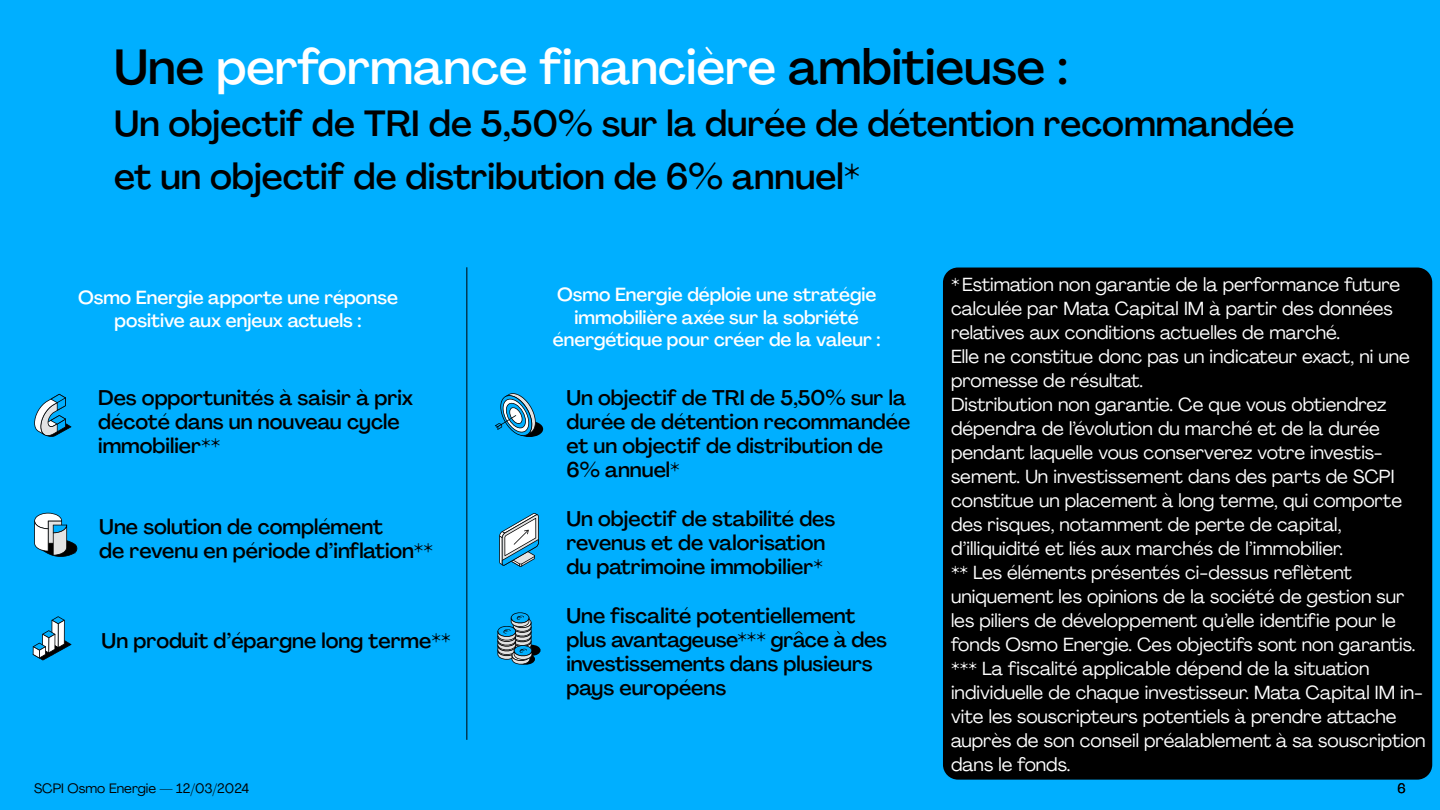
<style>
.page{position:relative;width:1440px;height:810px;background:#00afff}
.page>*{position:absolute;margin:0;border:0;box-sizing:border-box;transform-origin:0 0}
.t1{font:500 48.75px "PP Agrandir";color:#fff}
.t2{font:500 36px "PP Agrandir";color:#000}
.t3{font:500 21px/24px "PP Agrandir";color:#000}
.t4{font:18.75px/24px "PP Agrandir";color:#fff}
.t5{font:500 18.75px/22.5px "PP Agrandir";color:#fff;text-align:center}
.t6{font:13.5px "PP Agrandir";color:#000}
.s1{color:#000}
</style>
<div class="page">
<div style="left:943px;top:268px;width:489px;height:512px;background:#000;border-radius:15px"></div>
<svg style="left:34px;top:394px;width:37px;height:43px"></svg>
<svg style="left:33px;top:616px;width:38px;height:44px"></svg>
<svg style="left:34px;top:513px;width:44px;height:44px"></svg>
<svg style="left:499px;top:513px;width:40px;height:54px"></svg>
<svg style="left:495px;top:393px;width:49px;height:44px"></svg>
<hr style="left:466px;top:267px;width:1px;height:473px;background:#000">
<svg style="left:497px;top:612px;width:44px;height:53px"></svg>
<p class="t1" style="left:114px;top:36px;width:955px"><span class="s1">Une</span> performance financière <span class="s1">ambitieuse :</span></p>
<p class="t2" style="left:114px;top:101px;width:1182px">Un objectif de TRI de 5,50% sur la durée de détention recommandée</p>
<p class="t2" style="left:114px;top:154px;width:748px">et un objectif de distribution de 6% annuel*</p>
<p class="t5" style="left:78px;top:286px;width:322px">Osmo Energie apporte une réponse</p>
<p class="t5" style="left:115px;top:309px;width:248px">positive aux enjeux actuels :</p>
<p class="t3" style="left:98px;top:385px;width:316px">Des opportunités à saisir à prix décoté dans un nouveau cycle immobilier**</p>
<p class="t5" style="left:557px;top:283px;width:321px">Osmo Energie déploie une stratégie immobilière axée sur la sobriété</p>
<p class="t5" style="left:553px;top:328px;width:329px">énergétique pour créer de la valeur :</p>
<p class="t3" style="left:566px;top:385px;width:345px">Un objectif de TRI de 5,50% sur la durée de détention recommandée et un objectif de distribution de<br>6% annuel*</p>
<p class="t3" style="left:99px;top:515px;width:335px">Une solution de complément<br>de revenu en période d’inflation**</p>
<p class="t3" style="left:566px;top:507px;width:270px">Un objectif de stabilité des</p>
<p class="t3" style="left:566px;top:531px;width:260px">revenus et de valorisation</p>
<p class="t3" style="left:566px;top:555px;width:258px">du patrimoine immobilier*</p>
<p class="t3" style="left:566px;top:603px;width:322px">Une fiscalité potentiellement plus avantageuse*** grâce à des investissements dans plusieurs pays européens</p>
<p class="t3" style="left:102px;top:629px;width:351px">Un produit d’épargne long terme**</p>
<p class="t6" style="left:34px;top:780px;width:216px">SCPI Osmo Energie — 12/03/2024</p>
<p class="t4" style="left:951px;top:272px;width:451px">*Estimation non garantie de la performance future calculée par Mata Capital IM à partir des données</p>
<p class="t4" style="left:951px;top:320px;width:391px">relatives aux conditions actuelles de marché.</p>
<p class="t4" style="left:951px;top:344px;width:461px">Elle ne constitue donc pas un indicateur exact, ni une promesse de résultat.</p>
<p class="t4" style="left:951px;top:392px;width:437px">Distribution non garantie. Ce que vous obtiendrez</p>
<p class="t4" style="left:951px;top:416px;width:430px">dépendra de l’évolution du marché et de la durée</p>
<p class="t4" style="left:951px;top:440px;width:453px">pendant laquelle vous conserverez votre investis&shy;sement. Un investissement dans des parts de SCPI constitue un placement à long terme, qui comporte des risques, notamment de perte de capital,</p>
<p class="t4" style="left:951px;top:536px;width:402px">d’illiquidité et liés aux marchés de l’immobilier. ** Les éléments présentés ci-dessus reflètent</p>
<p class="t4" style="left:951px;top:584px;width:466px">uniquement les opinions de la société de gestion sur les piliers de développement qu’elle identifie pour le fonds Osmo Energie. Ces objectifs sont non garantis.</p>
<p class="t4" style="left:951px;top:656px;width:420px">*** La fiscalité applicable dépend de la situation</p>
<p class="t4" style="left:951px;top:680px;width:476px">individuelle de chaque investisseur. Mata Capital IM in&shy;vite les souscripteurs potentiels à prendre attache auprès de son conseil préalablement à sa souscription dans le fonds.</p>
<p class="t6" style="left:1398px;top:780px;width:10px">6</p>
</div>
